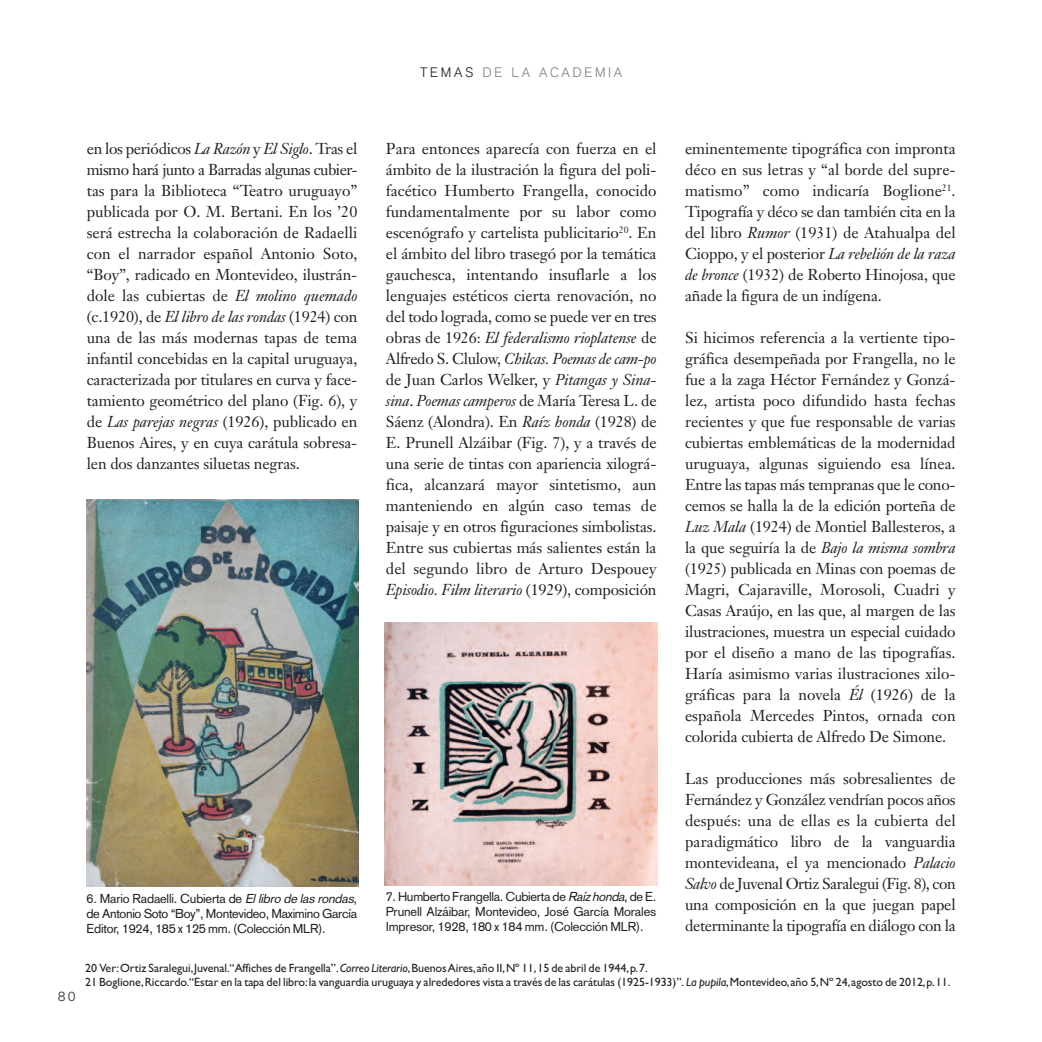
<style>
.page{position:relative;width:1042px;height:1042px;background:#fff}
.page>*{position:absolute;margin:0;border:0;box-sizing:border-box;transform-origin:0 0}
.t1{font:15.6px/21px "Janson Text";letter-spacing:-.01em;color:#231f20;text-align:justify}
.t2{font:300 13.5px "Akzidenz Grotesk";letter-spacing:.2em;color:#808285}
.t3{font:300 12.9px "Akzidenz Grotesk";color:#231f20}
.t4{font:12.75px/15px "Akzidenz Grotesk";letter-spacing:-.015em;color:#231f20;text-align:justify}
.t5{font:12px/14.4px "Gill Sans";letter-spacing:-.005em;color:#231f20}
.s1{color:#231f20}
.s2{font-style:italic}
</style>
<div class="page">
<img style="left:86px;top:500px;width:273px;height:386px">
<img style="left:384px;top:623px;width:274px;height:262px">
<p class="t2" style="left:420px;top:67px;width:203px"><span class="s1">TEMAS</span> DE LA ACADEMIA</p>
<p class="t3" style="left:58px;top:992px;width:18px">80</p>
<p class="t1" style="left:87px;top:139px;width:272px">en los periódicos <span class="s2">La Razón</span> y <span class="s2">El Siglo</span>. Tras el mismo hará junto a Barradas algunas cubier&shy;tas para la Biblioteca “Teatro uruguayo” publicada por O. M. Bertani. En los ’20 será estrecha la colaboración de Radaelli con el narrador español Antonio Soto, “Boy”, radicado en Montevideo, ilustrán&shy;dole las cubiertas de <span class="s2">El molino quemado </span>(c.1920), de <span class="s2">El libro de las rondas</span> (1924) con una de las más modernas tapas de tema infantil concebidas en la capital uruguaya, caracterizada por titulares en curva y face&shy;tamiento geométrico del plano (Fig. 6), y de <span class="s2">Las parejas negras</span> (1926), publicado en Buenos Aires, y en cuya carátula sobresa&shy;len dos danzantes siluetas negras.</p>
<p class="t1" style="left:386px;top:139px;width:272px">Para entonces aparecía con fuerza en el ámbito de la ilustración la figura del poli&shy;facético Humberto Frangella, conocido fundamentalmente por su labor como escenógrafo y cartelista publicitario<sup>20</sup>. En el ámbito del libro trasegó por la temática gauchesca, intentando insuflarle a los lenguajes estéticos cierta renovación, no del todo lograda, como se puede ver en tres obras de 1926: <span class="s2">El federalismo rioplatense</span> de Alfredo S. Clulow, <span class="s2">Chilcas. Poemas de cam-po </span>de Juan Carlos Welker, y <span class="s2">Pitangas y Sina&shy;sina</span>. <span class="s2">Poemas camperos</span> de María Teresa L. de Sáenz (Alondra). En <span class="s2">Raíz honda</span> (1928) de E. Prunell Alzáibar (Fig. 7), y a través de una serie de tintas con apariencia xilográ&shy;fica, alcanzará mayor sintetismo, aun manteniendo en algún caso temas de paisaje y en otros figuraciones simbolistas.<br>Entre sus cubiertas más salientes están la del segundo libro de Arturo Despouey <span class="s2">Episodio. Film literario</span> (1929), composición</p>
<p class="t1" style="left:685px;top:139px;width:272px">eminentemente tipográfica con impronta déco en sus letras y “al borde del supre&shy;matismo” como indicaría Boglione<sup>21</sup>.<br>Tipografía y déco se dan también cita en la del libro <span class="s2">Rumor</span> (1931) de Atahualpa del Cioppo, y el posterior <span class="s2">La rebelión de la raza de bronce</span> (1932) de Roberto Hinojosa, que añade la figura de un indígena.</p>
<p class="t1" style="left:685px;top:328px;width:272px">Si hicimos referencia a la vertiente tipo&shy;gráfica desempeñada por Frangella, no le fue a la zaga Héctor Fernández y Gonzá&shy;lez, artista poco difundido hasta fechas recientes y que fue responsable de varias cubiertas emblemáticas de la modernidad uruguaya, algunas siguiendo esa línea.<br>Entre las tapas más tempranas que le cono&shy;cemos se halla la de la edición porteña de <span class="s2">Luz Mala</span> (1924) de Montiel Ballesteros, a la que seguiría la de <span class="s2">Bajo la misma sombra </span>(1925) publicada en Minas con poemas de Magri, Cajaraville, Morosoli, Cuadri y Casas Araújo, en las que, al margen de las ilustraciones, muestra un especial cuidado por el diseño a mano de las tipografías.<br>Haría asimismo varias ilustraciones xilo&shy;gráficas para la novela <span class="s2">Él</span> (1926) de la española Mercedes Pintos, ornada con colorida cubierta de Alfredo De Simone.</p>
<p class="t1" style="left:685px;top:769px;width:272px">Las producciones más sobresalientes de Fernández y González vendrían pocos años después: una de ellas es la cubierta del paradigmático libro de la vanguardia montevideana, el ya mencionado <span class="s2">Palacio Salvo</span> de Juvenal Ortiz Saralegui (Fig. 8), con una composición en la que juegan papel determinante la tipografía en diálogo con la</p>
<p class="t4" style="left:87px;top:892px;width:272px">6. Mario Radaelli. Cubierta de <span class="s2">Ellibrodelasrondas</span>, de Antonio Soto “Boy”, Montevideo, Maximino García Editor, 1924, 185 x 125 mm. (Colección MLR).</p>
<p class="t4" style="left:386px;top:891px;width:272px">7. Humberto Frangella. Cubierta de <span class="s2">Raízhonda</span>, de E.<br>Prunell Alzáibar, Montevideo, José García Morales Impresor, 1928, 180 x 184 mm. (Colección MLR).</p>
<p class="t5" style="left:85px;top:960px;width:867px">20 Ver:Ortiz Saralegui,Juvenal.“Affiches de Frangella”.<span class="s2">Correo Literario</span>,BuenosAires,año II,Nº 11,15 de abril de 1944,p.7.<br>21 Boglione,Riccardo.“Estar en la tapa del libro:la vanguardia uruguaya y alrededores vista a través de las carátulas (1925-1933)”. <span class="s2">La pupila</span>,Montevideo,año 5,Nº 24,agosto de 2012,p.11.</p>
</div>
